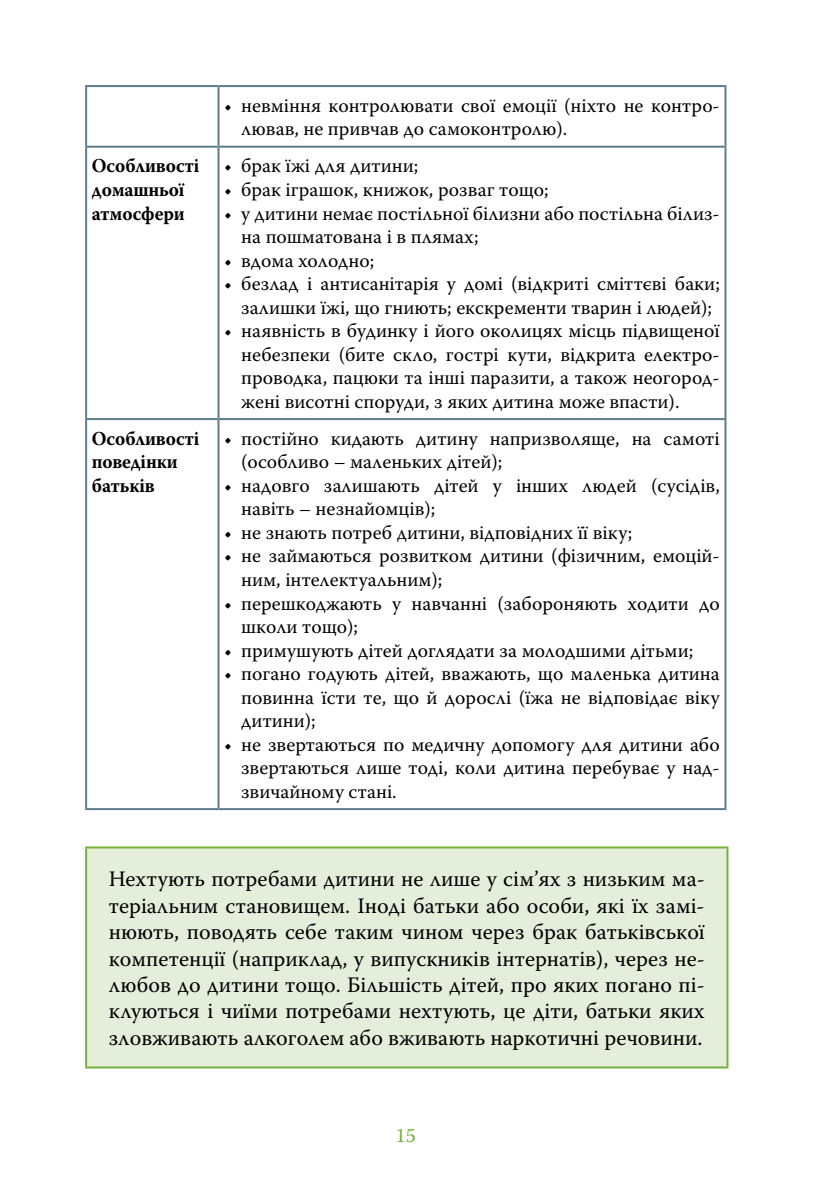
<style>
.page{position:relative;width:840px;height:1191px;background:#fff}
.page>*{position:absolute;margin:0;border:0;box-sizing:border-box;transform-origin:0 0}
.t1{font:22px/26.4px "Warnock Pro";color:#000;text-align:justify}
.t2{font:20px "Warnock Pro";color:#74b13b}
.t3{font:19.6px/23.6px "Warnock Pro";color:#000}
.t4{font:700 19.6px/23.6px "Warnock Pro";letter-spacing:-.01em;color:#000;scale:.94 1}
</style>
<div class="page">
<hr style="left:85px;top:87px;width:2px;height:59px;background:#5d7c8c">
<hr style="left:85px;top:148px;width:2px;height:270px;background:#5d7c8c">
<hr style="left:85px;top:420px;width:2px;height:388px;background:#5d7c8c">
<hr style="left:85px;top:85px;width:133px;height:2px;background:#5d7c8c">
<hr style="left:218px;top:85px;width:508px;height:2px;background:#5d7c8c">
<hr style="left:217px;top:87px;width:2px;height:59px;background:#5d7c8c">
<hr style="left:724px;top:87px;width:2px;height:59px;background:#5d7c8c">
<hr style="left:217px;top:148px;width:2px;height:270px;background:#5d7c8c">
<hr style="left:724px;top:148px;width:2px;height:270px;background:#5d7c8c">
<hr style="left:217px;top:420px;width:2px;height:388px;background:#5d7c8c">
<hr style="left:724px;top:420px;width:2px;height:388px;background:#5d7c8c">
<hr style="left:85px;top:146px;width:133px;height:2px;background:#5d7c8c">
<hr style="left:218px;top:146px;width:508px;height:2px;background:#5d7c8c">
<hr style="left:85px;top:418px;width:133px;height:2px;background:#5d7c8c">
<hr style="left:218px;top:418px;width:508px;height:2px;background:#5d7c8c">
<hr style="left:85px;top:808px;width:133px;height:2px;background:#5d7c8c">
<hr style="left:218px;top:808px;width:508px;height:2px;background:#5d7c8c">
<div style="left:86px;top:847px;width:641px;height:220px;background:#e4eeda"></div>
<hr style="left:85px;top:846px;width:643px;height:2px;background:#74b13b">
<hr style="left:85px;top:848px;width:2px;height:218px;background:#74b13b">
<hr style="left:726px;top:848px;width:2px;height:218px;background:#74b13b">
<hr style="left:85px;top:1066px;width:643px;height:2px;background:#74b13b">
<p class="t3" style="left:241px;top:93px;width:480px;text-indent:-17px">• невміння контролювати свої емоції (ніхто не контро&shy;лював, не привчав до самоконтролю).</p>
<p class="t4" style="left:92px;top:154px;width:116px">Особливості домашньої атмосфери</p>
<p class="t3" style="left:224px;top:154px;width:195px">• брак їжі для дитини;</p>
<p class="t3" style="left:224px;top:177px;width:326px">• брак іграшок, книжок, розваг тощо;</p>
<p class="t3" style="left:241px;top:201px;width:480px;text-indent:-17px">• у дитини немає постільної білизни або постільна білиз&shy;на пошматована і в плямах;</p>
<p class="t3" style="left:224px;top:248px;width:151px">• вдома холодно;</p>
<p class="t3" style="left:224px;top:271px;width:497px;text-align:center">• безлад і антисанітарія у домі (відкриті сміттєві баки; залишки їжі, що гниють; екскременти тварин і людей);</p>
<p class="t3" style="left:241px;top:318px;width:480px;text-align:justify;text-indent:-17px">• наявність в будинку і його околицях місць підвищеної небезпеки (бите скло, гострі кути, відкрита електро&shy;проводка, пацюки та інші паразити, а також неогород&shy;жені висотні споруди, з яких дитина може впасти).</p>
<p class="t4" style="left:92px;top:426px;width:116px">Особливості поведінки батьків</p>
<p class="t3" style="left:241px;top:426px;width:480px;text-indent:-17px">• постійно кидають дитину напризволяще, на самоті (особливо – маленьких дітей);</p>
<p class="t3" style="left:241px;top:473px;width:480px;text-indent:-17px">• надовго залишають дітей у інших людей (сусідів, навіть – незнайомців);</p>
<p class="t3" style="left:224px;top:520px;width:409px">• не знають потреб дитини, відповідних її віку;</p>
<p class="t3" style="left:241px;top:544px;width:480px;text-indent:-17px">• не займаються розвитком дитини (фізичним, емоцій&shy;ним, інтелектуальним);</p>
<p class="t3" style="left:241px;top:591px;width:480px;text-indent:-17px">• перешкоджають у навчанні (забороняють ходити до школи тощо);</p>
<p class="t3" style="left:224px;top:638px;width:470px">• примушують дітей доглядати за молодшими дітьми;</p>
<p class="t3" style="left:241px;top:661px;width:480px;text-align:justify;text-indent:-17px">• погано годують дітей, вважають, що маленька дитина повинна їсти те, що й дорослі (їжа не відповідає віку дитини);</p>
<p class="t3" style="left:241px;top:732px;width:480px;text-align:justify;text-indent:-17px">• не звертаються по медичну допомогу для дитини або звертаються лише тоді, коли дитина перебуває у над&shy;звичайному стані.</p>
<p class="t1" style="left:109px;top:865px;width:597px">Нехтують потребами дитини не лише у сім’ях з низьким ма&shy;теріальним становищем. Іноді батьки або особи, які їх замі&shy;нюють, поводять себе таким чином через брак батьківської компетенції (наприклад, у випускників інтернатів), через не&shy;любов до дитини тощо. Більшість дітей, про яких погано пі&shy;клуються і чиїми потребами нехтують, це діти, батьки яких зловживають алкоголем або вживають наркотичні речовини.</p>
<p class="t2" style="left:395px;top:1123px;width:22px">15</p>
</div>
